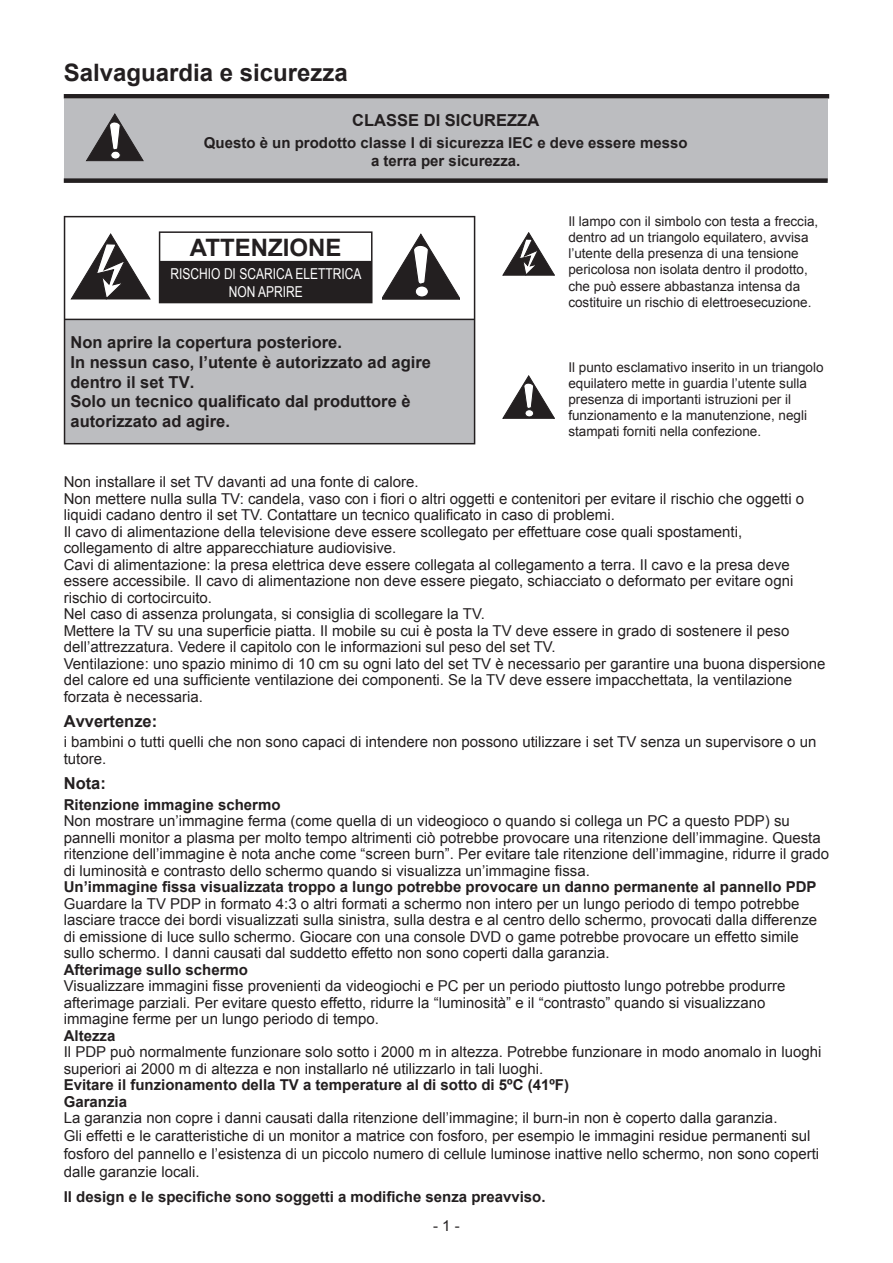
<style>
.page{position:relative;width:893px;height:1263px;background:#fff}
.page>*{position:absolute;margin:0;border:0;box-sizing:border-box;transform-origin:0 0}
.t1{font:700 24px "Arial";color:#231f20}
.t2{font:700 16.5px/19.8px "Arial";color:#231f20}
.t3{font:15px/16.5px "Arial";color:#231f20}
.t4{font:700 15px/18px "Arial";color:#231f20;text-align:center}
.t5{font:15px/18px "Arial";color:#fff;text-align:center;scale:.8 1}
.t6{font:13.5px/16.2px "Arial";color:#231f20}
</style>
<div class="page">
<div style="left:64px;top:94px;width:765px;height:5px;background:#231f20"></div>
<div style="left:64px;top:99px;width:764px;height:82px;background:#bcbdc0"></div>
<div style="left:64px;top:178px;width:764px;height:5px;background:#231f20"></div>
<div style="left:65px;top:319px;width:410px;height:125px;background:#bcbdc0"></div>
<hr style="left:64px;top:216px;width:411px;height:1px;background:#231f20">
<hr style="left:64px;top:217px;width:1px;height:102px;background:#231f20">
<hr style="left:474px;top:217px;width:1px;height:102px;background:#231f20">
<hr style="left:64px;top:319px;width:411px;height:1px;background:#231f20">
<hr style="left:64px;top:320px;width:1px;height:123px;background:#231f20">
<hr style="left:474px;top:320px;width:1px;height:123px;background:#231f20">
<hr style="left:64px;top:443px;width:411px;height:1px;background:#231f20">
<div style="left:160px;top:262px;width:212px;height:41px;background:#231f20"></div>
<hr style="left:159px;top:231px;width:213px;height:2px;background:#231f20">
<svg style="left:159px;top:233px;width:1px;height:28px"></svg>
<svg style="left:371px;top:233px;width:1px;height:28px"></svg>
<hr style="left:159px;top:261px;width:213px;height:1px;background:#231f20">
<hr style="left:159px;top:262px;width:1px;height:40px;background:#231f20">
<hr style="left:159px;top:302px;width:213px;height:1px;background:#231f20">
<svg style="left:71px;top:233px;width:80px;height:67px"></svg>
<svg style="left:382px;top:233px;width:78px;height:67px"></svg>
<svg style="left:415px;top:285px;width:14px;height:13px"></svg>
<svg style="left:502px;top:232px;width:53px;height:44px"></svg>
<svg style="left:502px;top:375px;width:53px;height:44px"></svg>
<div style="left:525px;top:409px;width:9px;height:8px;background:#fff;border:1px solid #231f20;border-radius:50%"></div>
<svg style="left:86px;top:113px;width:58px;height:48px"></svg>
<div style="left:110px;top:151px;width:11px;height:9px;background:#fff;border:1px solid #231f20;border-radius:50%"></div>
<h1 class="t1" style="left:64px;top:60px;width:286px">Salvaguardia e sicurezza</h1>
<p class="t2" style="left:352px;top:110px;width:189px">CLASSE DI SICUREZZA</p>
<p class="t4" style="left:204px;top:134px;width:485px">Questo è un prodotto classe I di sicurezza IEC e deve essere messo a terra per sicurezza.</p>
<p class="t6" style="left:568px;top:213px;width:251px">Il lampo con il simbolo con testa a freccia, dentro ad un triangolo equilatero, avvisa l’utente della presenza di una tensione pericolosa non isolata dentro il prodotto, che può essere abbastanza intensa da costituire un rischio di elettroesecuzione.</p>
<h1 class="t1" style="left:190px;top:234px;width:153px">ATTENZIONE</h1>
<p class="t5" style="left:171px;top:264px;width:240px">RISCHIO DI SCARICA ELETTRICA<br>NON APRIRE</p>
<p class="t2" style="left:71px;top:332px;width:362px">Non aprire la copertura posteriore.<br>In nessun caso, l’utente è autorizzato ad agire dentro il set TV.<br>Solo un tecnico qualificato dal produttore è autorizzato ad agire.</p>
<p class="t6" style="left:568px;top:359px;width:257px">Il punto esclamativo inserito in un triangolo equilatero mette in guardia l’utente sulla presenza di importanti istruzioni per il funzionamento e la manutenzione, negli stampati forniti nella confezione.</p>
<p class="t3" style="left:64px;top:474px;width:763px">Non installare il set TV davanti ad una fonte di calore.<br>Non mettere nulla sulla TV: candela, vaso con i fiori o altri oggetti e contenitori per evitare il rischio che oggetti o liquidi cadano dentro il set TV. Contattare un tecnico qualificato in caso di problemi.<br>Il cavo di alimentazione della televisione deve essere scollegato per effettuare cose quali spostamenti, collegamento di altre apparecchiature audiovisive.<br>Cavi di alimentazione: la presa elettrica deve essere collegata al collegamento a terra. Il cavo e la presa deve essere accessibile. Il cavo di alimentazione non deve essere piegato, schiacciato o deformato per evitare ogni rischio di cortocircuito.<br>Nel caso di assenza prolungata, si consiglia di scollegare la TV.<br>Mettere la TV su una superficie piatta. Il mobile su cui è posta la TV deve essere in grado di sostenere il peso dell’attrezzatura. Vedere il capitolo con le informazioni sul peso del set TV.<br>Ventilazione: uno spazio minimo di 10 cm su ogni lato del set TV è necessario per garantire una buona dispersione del calore ed una sufficiente ventilazione dei componenti. Se la TV deve essere impacchettata, la ventilazione forzata è necessaria.</p>
<p class="t2" style="left:64px;top:711px;width:95px">Avvertenze:</p>
<p class="t3" style="left:64px;top:734px;width:754px">i bambini o tutti quelli che non sono capaci di intendere non possono utilizzare i set TV senza un supervisore o un tutore.</p>
<p class="t2" style="left:64px;top:773px;width:44px">Nota:</p>
<p class="t4" style="left:64px;top:795px;width:218px">Ritenzione immagine schermo</p>
<p class="t3" style="left:64px;top:813px;width:767px">Non mostrare un’immagine ferma (come quella di un videogioco o quando si collega un PC a questo PDP) su pannelli monitor a plasma per molto tempo altrimenti ciò potrebbe provocare una ritenzione dell’immagine. Questa ritenzione dell’immagine è nota anche come “screen burn”. Per evitare tale ritenzione dell’immagine, ridurre il grado di luminosità e contrasto dello schermo quando si visualizza un’immagine fissa.</p>
<p class="t4" style="left:64px;top:878px;width:754px">Un’immagine fissa visualizzata troppo a lungo potrebbe provocare un danno permanente al pannello PDP</p>
<p class="t3" style="left:64px;top:895px;width:755px">Guardare la TV PDP in formato 4:3 o altri formati a schermo non intero per un lungo periodo di tempo potrebbe lasciare tracce dei bordi visualizzati sulla sinistra, sulla destra e al centro dello schermo, provocati dalla differenze di emissione di luce sullo schermo. Giocare con una console DVD o game potrebbe provocare un effetto simile sullo schermo. I danni causati dal suddetto effetto non sono coperti dalla garanzia.</p>
<p class="t4" style="left:64px;top:960px;width:186px">Afterimage sullo schermo</p>
<p class="t3" style="left:64px;top:978px;width:723px">Visualizzare immagini fisse provenienti da videogiochi e PC per un periodo piuttosto lungo potrebbe produrre afterimage parziali. Per evitare questo effetto, ridurre la “luminosità” e il “contrasto” quando si visualizzano immagine ferme per un lungo periodo di tempo.</p>
<p class="t4" style="left:64px;top:1026px;width:53px">Altezza</p>
<p class="t3" style="left:64px;top:1044px;width:759px">Il PDP può normalmente funzionare solo sotto i 2000 m in altezza. Potrebbe funzionare in modo anomalo in luoghi superiori ai 2000 m di altezza e non installarlo né utilizzarlo in tali luoghi.</p>
<p class="t4" style="left:64px;top:1077px;width:507px;line-height:16.5px;text-align:left">Evitare il funzionamento della TV a temperature al di sotto di 5ºC (41ºF)<br>Garanzia</p>
<p class="t3" style="left:64px;top:1109px;width:757px;line-height:18px">La garanzia non copre i danni causati dalla ritenzione dell’immagine; il burn-in non è coperto dalla garanzia.<br>Gli effetti e le caratteristiche di un monitor a matrice con fosforo, per esempio le immagini residue permanenti sul fosforo del pannello e l’esistenza di un piccolo numero di cellule luminose inattive nello schermo, non sono coperti dalle garanzie locali.</p>
<p class="t4" style="left:64px;top:1188px;width:483px">Il design e le specifiche sono soggetti a modifiche senza preavviso.</p>
<p class="t3" style="left:433px;top:1218px;width:28px">- 1 -</p>
</div>
